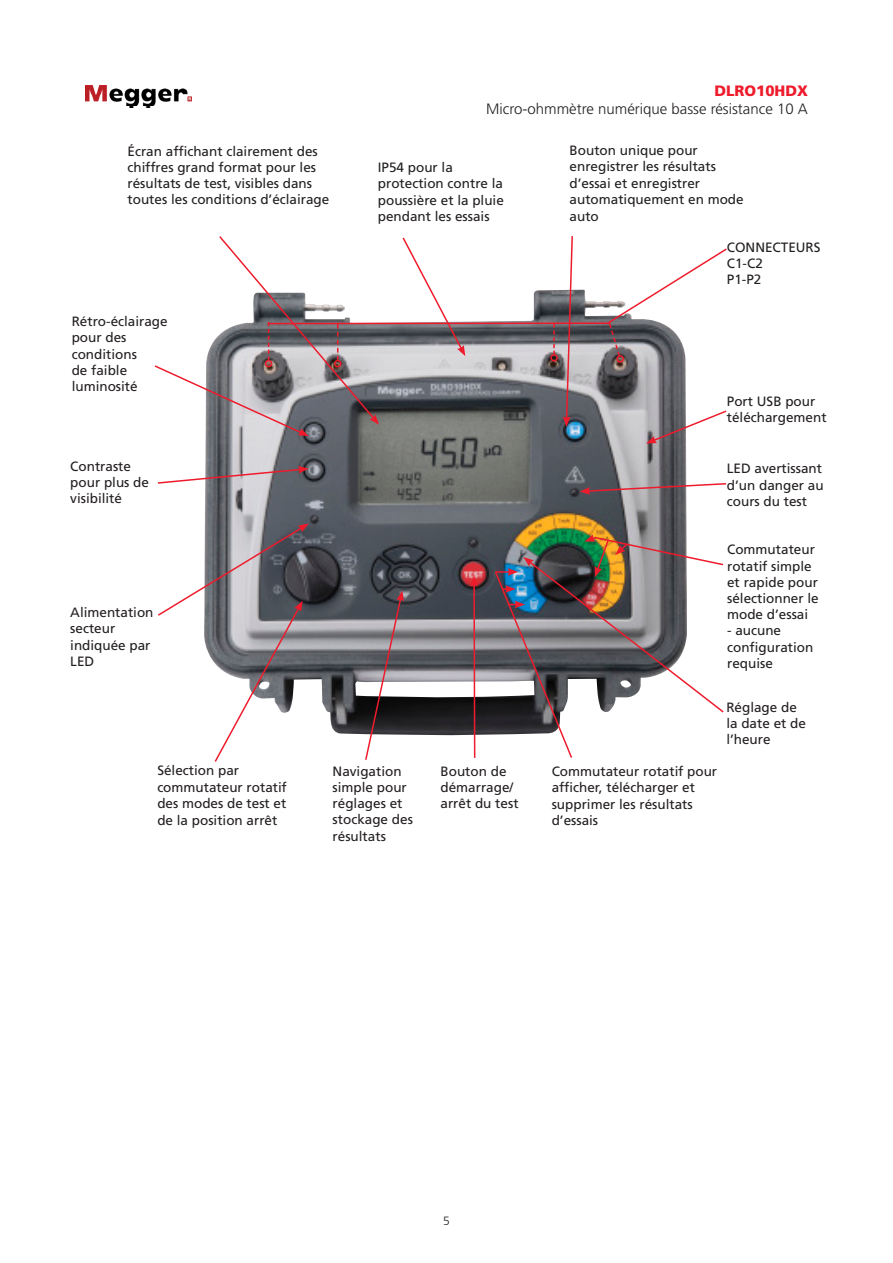
<style>
.page{position:relative;width:893px;height:1263px;background:#fff}
.page>*{position:absolute;margin:0;border:0;box-sizing:border-box;transform-origin:0 0}
.t1{font:300 15px "Frutiger LT Pro";color:#231f20}
.t2{font:900 15px "Frutiger LT Pro";color:#ee1b2c}
.t3{font:13.5px/16.2px "Frutiger LT Pro";color:#231f20}
.t4{font:300 12px "Frutiger LT Pro";color:#231f20}
</style>
<div class="page">
<img style="left:85px;top:85px;width:106px;height:23px">
<img style="left:205px;top:290px;width:482px;height:445px">
<svg style="left:401px;top:237px;width:64px;height:119px"></svg>
<svg style="left:563px;top:236px;width:11px;height:191px"></svg>
<svg style="left:646px;top:409px;width:81px;height:34px"></svg>
<svg style="left:580px;top:482px;width:147px;height:13px"></svg>
<svg style="left:364px;top:590px;width:40px;height:170px"></svg>
<hr style="left:268px;top:322px;width:342px;height:2px;background:#ee1b2c">
<svg style="left:494px;top:534px;width:230px;height:224px"></svg>
<svg style="left:157px;top:466px;width:152px;height:19px"></svg>
<svg style="left:158px;top:523px;width:151px;height:239px"></svg>
<svg style="left:470px;top:576px;width:8px;height:182px"></svg>
<svg style="left:154px;top:236px;width:225px;height:200px"></svg>
<div style="left:334px;top:360px;width:7px;height:7px;border:2px solid #ee1b2c;border-radius:50%"></div>
<svg style="left:553px;top:324px;width:2px;height:30px"></svg>
<div style="left:550px;top:354px;width:8px;height:8px;border:2px solid #ee1b2c;border-radius:50%"></div>
<div style="left:616px;top:355px;width:8px;height:8px;border:2px solid #ee1b2c;border-radius:50%"></div>
<svg style="left:607px;top:248px;width:120px;height:110px"></svg>
<p class="t2" style="left:714px;top:82px;width:95px">DLRO10HDX</p>
<p class="t1" style="left:486px;top:100px;width:323px">Micro-ohmmètre numérique basse résistance 10 A</p>
<p class="t3" style="left:128px;top:143px;width:203px">Écran affichant clairement des chiffres grand format pour les résultats de test, visibles dans toutes les conditions d’éclairage</p>
<p class="t3" style="left:570px;top:142px;width:176px">Bouton unique pour enregistrer les résultats d’essai et enregistrer automatiquement en mode auto</p>
<p class="t3" style="left:378px;top:159px;width:128px">IP54 pour la protection contre la poussière et la pluie pendant les essais</p>
<p class="t3" style="left:72px;top:313px;width:98px">Rétro-éclairage</p>
<p class="t3" style="left:72px;top:330px;width:67px">pour des conditions</p>
<p class="t3" style="left:72px;top:362px;width:68px">de faible luminosité</p>
<p class="t3" style="left:70px;top:458px;width:80px">Contraste pour plus de visibilité</p>
<p class="t3" style="left:70px;top:604px;width:85px">Alimentation secteur indiquée par<br>LED</p>
<p class="t3" style="left:157px;top:762px;width:131px">Sélection par commutateur rotatif des modes de test et de la position arrêt</p>
<p class="t3" style="left:727px;top:239px;width:95px">CONNECTEURS</p>
<p class="t3" style="left:727px;top:255px;width:38px">C1-C2</p>
<p class="t3" style="left:727px;top:271px;width:36px">P1-P2</p>
<p class="t3" style="left:333px;top:763px;width:82px">Navigation simple pour réglages et stockage des résultats</p>
<p class="t3" style="left:441px;top:763px;width:80px">Bouton de démarrage/ arrêt du test</p>
<p class="t3" style="left:727px;top:393px;width:101px">Port USB pour téléchargement</p>
<p class="t3" style="left:727px;top:461px;width:98px;text-align:justify">LED avertissant d’un danger au cours du test</p>
<p class="t3" style="left:727px;top:542px;width:93px">Commutateur rotatif simple et rapide pour sélectionner le mode d’essai</p>
<p class="t3" style="left:727px;top:623px;width:88px">- aucune configuration requise</p>
<p class="t3" style="left:552px;top:763px;width:167px">Commutateur rotatif pour afficher, télécharger et supprimer les résultats d’essais</p>
<p class="t3" style="left:726px;top:699px;width:81px">Réglage de la date et de l’heure</p>
<p class="t4" style="left:443px;top:1214px;width:8px">5</p>
</div>
